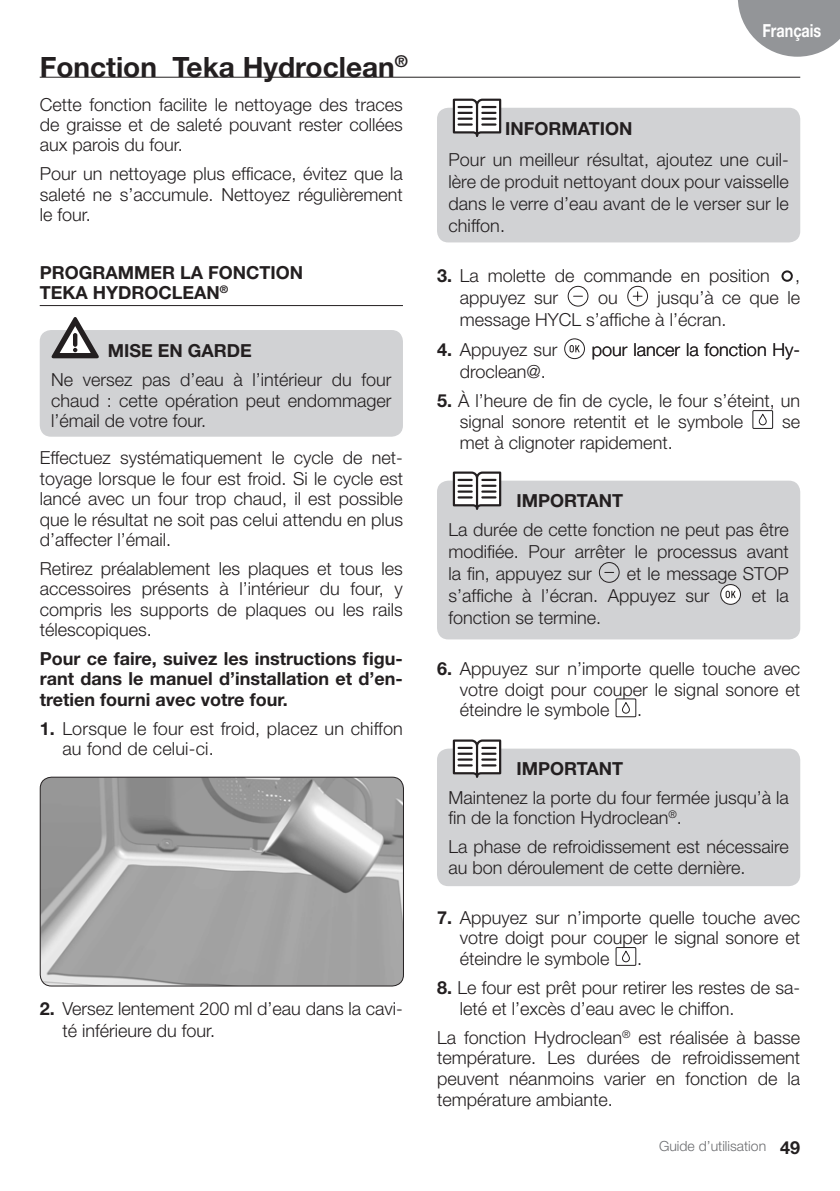
<style>
.page{position:relative;width:840px;height:1191px;background:#fff}
.page>*{position:absolute;margin:0;border:0;box-sizing:border-box;transform-origin:0 0}
.t1{font:700 28px "Helvetica Neue";color:#231f20}
.t2{font:300 18px/20.4px "Helvetica Neue";color:#231f20;text-align:justify}
.t3{font:700 18px/20.4px "Helvetica Neue";color:#231f20}
.t4{font:700 18px "Helvetica Neue";color:#fff;scale:.8 1}
.t5{font:300 14px "Helvetica Neue";color:#6c6d70}
.s1{font-weight:700}
.s2{font-weight:700;font-size:18px;color:#231f20}
</style>
<div class="page">
<svg style="left:738px;top:0;width:101px;height:57px"></svg>
<div style="left:437px;top:480px;width:362px;height:159px;background:#d1d2d4;border-radius:11px"></div>
<svg style="left:451px;top:471px;width:51px;height:39px"></svg>
<hr style="left:475px;top:478px;width:3px;height:30px;background:#231f20">
<div style="left:437px;top:748px;width:362px;height:138px;background:#d1d2d4;border-radius:11px"></div>
<svg style="left:451px;top:739px;width:51px;height:39px"></svg>
<hr style="left:475px;top:746px;width:3px;height:30px;background:#231f20">
<div style="left:437px;top:108px;width:362px;height:134px;background:#d1d2d4;border-radius:11px"></div>
<svg style="left:451px;top:98px;width:51px;height:39px"></svg>
<hr style="left:475px;top:105px;width:3px;height:31px;background:#231f20">
<div style="left:40px;top:330px;width:363px;height:107px;background:#d1d2d4;border-radius:11px"></div>
<svg style="left:51px;top:317px;width:48px;height:41px"></svg>
<hr style="left:40px;top:77px;width:759px;height:1px;background:#231f20">
<hr style="left:40px;top:305px;width:363px;height:1px;background:#231f20">
<img style="left:40px;top:778px;width:363px;height:208px">
<div style="left:40px;top:776px;width:364px;height:210px;border:1px solid #231f20;border-radius:11px"></div>
<div style="left:781px;top:270px;width:11px;height:12px;background:#fff;border:2px solid #231f20;border-radius:50%"></div>
<div style="left:567px;top:286px;width:21px;height:20px;border:1px solid #231f20;border-radius:50%"></div>
<svg style="left:627px;top:286px;width:20px;height:20px"></svg>
<div style="left:627px;top:286px;width:20px;height:20px;border:1px solid #231f20;border-radius:50%"></div>
<svg style="left:632px;top:292px;width:9px;height:9px"></svg>
<svg style="left:564px;top:339px;width:20px;height:19px"></svg>
<div style="left:564px;top:338px;width:20px;height:21px;border:1px solid #231f20;border-radius:50%"></div>
<svg style="left:569px;top:345px;width:10px;height:7px"></svg>
<div style="left:752px;top:410px;width:20px;height:19px;border:1px solid #231f20"></div>
<div style="left:758px;top:414px;width:8px;height:11px;border:1px solid #231f20;border-radius:3px"></div>
<div style="left:598px;top:562px;width:21px;height:21px;border:1px solid #231f20;border-radius:50%"></div>
<svg style="left:720px;top:584px;width:20px;height:20px"></svg>
<div style="left:719px;top:584px;width:21px;height:21px;border:1px solid #231f20;border-radius:50%"></div>
<svg style="left:725px;top:591px;width:10px;height:7px"></svg>
<div style="left:615px;top:698px;width:21px;height:19px;border:1px solid #231f20"></div>
<div style="left:621px;top:702px;width:8px;height:11px;border:1px solid #231f20;border-radius:3px"></div>
<div style="left:615px;top:947px;width:21px;height:19px;border:1px solid #231f20"></div>
<div style="left:621px;top:950px;width:8px;height:12px;border:1px solid #231f20;border-radius:3px"></div>
<h1 class="t1" style="left:40px;top:49px;width:369px">Fonction Teka Hydroclean<sup>®</sup></h1>
<p class="t2" style="left:40px;top:94px;width:364px">Cette fonction facilite le nettoyage des traces de graisse et de saleté pouvant rester collées aux parois du four.</p>
<p class="t2" style="left:40px;top:163px;width:364px">Pour un nettoyage plus efficace, évitez que la saleté ne s’accumule. Nettoyez régulièrement le four.</p>
<p class="t3" style="left:40px;top:262px;width:265px">PROGRAMMER LA FONCTION<br>TEKA HYDROCLEAN<sup>®</sup></p>
<p class="t3" style="left:108px;top:340px;width:145px">MISE EN GARDE</p>
<p class="t2" style="left:51px;top:369px;width:342px">Ne versez pas d’eau à l’intérieur du four chaud : cette opération peut endommager l’émail de votre four.</p>
<p class="t2" style="left:40px;top:447px;width:364px">Effectuez systématiquement le cycle de net&shy;toyage lorsque le four est froid. Si le cycle est lancé avec un four trop chaud, il est possible que le résultat ne soit pas celui attendu en plus d’affecter l’émail.</p>
<p class="t2" style="left:40px;top:558px;width:364px">Retirez préalablement les plaques et tous les accessoires présents à l’intérieur du four, y compris les supports de plaques ou les rails télescopiques.</p>
<p class="t3" style="left:40px;top:648px;width:364px;text-align:justify">Pour ce faire, suivez les instructions figu&shy;rant dans le manuel d’installation et d’en&shy;tretien fourni avec votre four.</p>
<p class="t2" style="left:62px;top:717px;width:342px;text-indent:-23px"><span class="s1">1.</span> Lorsque le four est froid, placez un chiffon au fond de celui-ci.</p>
<p class="t2" style="left:62px;top:997px;width:342px;line-height:22px;text-indent:-23px"><span class="s1">2.</span> Versez lentement 200 ml d’eau dans la cavi&shy;té inférieure du four.</p>
<p class="t4" style="left:762px;top:19px;width:75px">Français</p>
<p class="t3" style="left:505px;top:118px;width:129px">INFORMATION</p>
<p class="t2" style="left:448px;top:148px;width:342px;line-height:22px">Pour un meilleur résultat, ajoutez une cuil&shy;lère de produit nettoyant doux pour vaisselle dans le verre d’eau avant de le verser sur le chiffon.</p>
<p class="t2" style="left:437px;top:265px;width:334px"><span class="s1">3.</span> La molette de commande en position</p>
<p class="t2" style="left:794px;top:265px;width:7px">,</p>
<p class="t2" style="left:459px;top:287px;width:100px">appuyez sur</p>
<p class="t2" style="left:597px;top:287px;width:21px">ou</p>
<p class="t2" style="left:459px;top:286px;width:342px;line-height:22px;text-indent:198px">jusqu’à ce que le message HYCL s’affiche à l’écran.</p>
<p class="t2" style="left:437px;top:339px;width:122px"><span class="s1">4.</span> Appuyez sur</p>
<p class="t2" style="left:591px;top:339px;width:210px">pour lancer la fonction Hy-</p>
<p class="t2" style="left:459px;top:361px;width:88px">droclean@.</p>
<p class="t2" style="left:459px;top:390px;width:342px;text-indent:-23px"><span class="s1">5.</span> À l’heure de fin de cycle, le four s’éteint, un signal sonore retentit et le symbole</p>
<p class="t2" style="left:781px;top:411px;width:19px">se</p>
<p class="t2" style="left:459px;top:431px;width:214px">met à clignoter rapidement.</p>
<p class="t3" style="left:516px;top:490px;width:108px">IMPORTANT</p>
<p class="t2" style="left:448px;top:518px;width:342px;line-height:22px">La durée de cette fonction ne peut pas être modifiée. Pour arrêter le processus avant la fin, appuyez sur</p>
<p class="t2" style="left:448px;top:562px;width:342px;line-height:22px;text-indent:178px">et le message STOP s’affiche à l’écran. Appuyez sur</p>
<p class="t2" style="left:751px;top:585px;width:39px">et la</p>
<p class="t2" style="left:448px;top:607px;width:154px">fonction se termine.</p>
<p class="t2" style="left:459px;top:658px;width:342px;text-indent:-23px"><span class="s1">6.</span> Appuyez sur n’importe quelle touche avec votre doigt pour couper le signal sonore et éteindre le symbole</p>
<p class="t2" style="left:637px;top:699px;width:7px">.</p>
<p class="t3" style="left:516px;top:757px;width:108px">IMPORTANT</p>
<p class="t2" style="left:448px;top:786px;width:342px">Maintenez la porte du four fermée jusqu’à la fin de la fonction Hydroclean<sup>®</sup>.</p>
<p class="t2" style="left:448px;top:836px;width:342px">La phase de refroidissement est nécessaire au bon déroulement de cette dernière.</p>
<p class="t2" style="left:459px;top:906px;width:342px;text-indent:-23px"><span class="s1">7.</span> Appuyez sur n’importe quelle touche avec votre doigt pour couper le signal sonore et éteindre le symbole</p>
<p class="t2" style="left:637px;top:948px;width:7px">.</p>
<p class="t2" style="left:459px;top:977px;width:342px;text-indent:-23px"><span class="s1">8.</span> Le four est prêt pour retirer les restes de sa&shy;leté et l’excès d’eau avec le chiffon.</p>
<p class="t2" style="left:437px;top:1026px;width:364px">La fonction Hydroclean<sup>®</sup> est réalisée à basse température. Les durées de refroidissement peuvent néanmoins varier en fonction de la température ambiante.</p>
<p class="t5" style="left:658px;top:1137px;width:143px">Guide d’utilisation <span class="s2">49</span></p>
</div>
